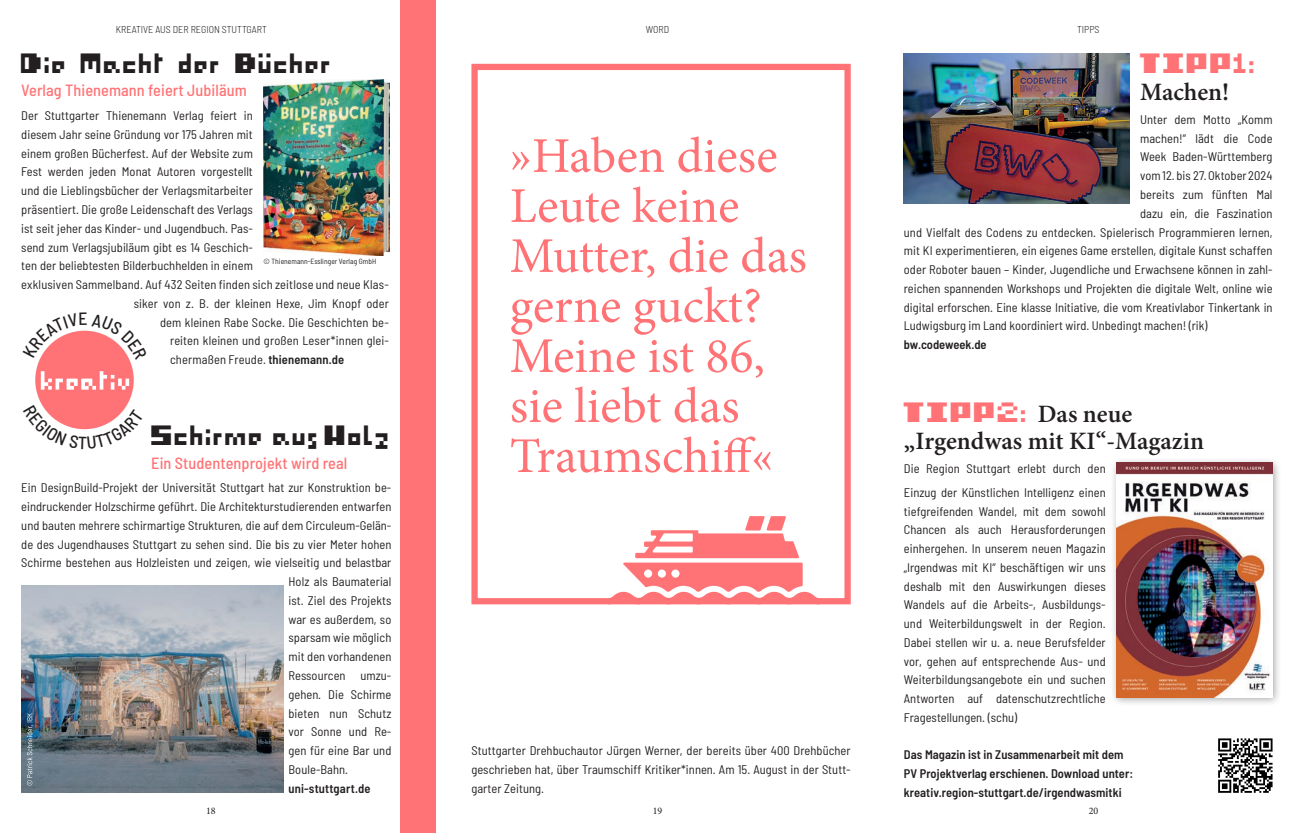
<style>
.page{position:relative;width:1308px;height:833px;background:#fff}
.page>*{position:absolute;margin:0;border:0;box-sizing:border-box;transform-origin:0 0}
.t1{font:50px/50px "Minion Pro";color:#ff7376}
.t2{font:31.25px "I pixel u";color:#231f20}
.t3{font:31.25px "I pixel u";color:#ff7376}
.t4{font:600 25px "Minion Pro";color:#231f20}
.t5{font:500 semi-condensed 16.25px "Barlow";letter-spacing:.005em;color:#ff7376}
.t6{font:semi-condensed 12.5px/18.8px "Barlow";letter-spacing:.005em;color:#231f20;text-align:justify}
.t7{font:600 semi-condensed 12.5px "Barlow";letter-spacing:.005em;color:#231f20}
.t8{font:300 semi-condensed 10px "Barlow";color:#231f20}
.t9{font:10px "Minion Pro";color:#231f20}
.t10{font:semi-condensed 7.5px "Barlow";letter-spacing:.005em;color:#231f20}
.s1{font-weight:600}
.s2{font-family:"I pixel u";font-weight:400;font-size:31.25px;color:#ff7376}
</style>
<div class="page">
<img style="left:904px;top:53px;width:225px;height:150px">
<div style="left:1110px;top:457px;width:172px;height:250px;background:#231f20;opacity:.4"></div>
<img style="left:1116px;top:463px;width:156px;height:234px">
<img style="left:263px;top:80px;width:126px;height:176px">
<div style="left:35px;top:331px;width:99px;height:98px;background:#ff7376;border-radius:50%"></div>
<div style="left:400px;top:0;width:36px;height:833px;background:#ff7376"></div>
<svg style="left:41px;top:371px;width:88px;height:18px"></svg>
<div style="left:471px;top:64px;width:379px;height:540px;border:6px solid #ff7376"></div>
<img style="left:21px;top:586px;width:262px;height:207px">
<svg style="left:27px;top:713px;width:6px;height:72px"></svg>
<svg style="left:1218px;top:738px;width:54px;height:55px"></svg>
<svg style="left:608px;top:516px;width:211px;height:89px"></svg>
<svg style="left:42px;top:405px;width:85px;height:25px"></svg>
<svg style="left:39px;top:330px;width:91px;height:30px"></svg>
<p class="t8" style="left:116px;top:22px;width:152px">KREATIVE AUS DER REGION STUTTGART</p>
<p class="t2" style="left:21px;top:41px;width:313px">Die Macht der Bücher</p>
<p class="t5" style="left:21px;top:79px;width:227px">Verlag Thienemann feiert Jubiläum</p>
<p class="t6" style="left:21px;top:106px;width:233px">Der Stuttgarter Thienemann Verlag feiert in</p>
<p class="t6" style="left:21px;top:124px;width:233px">diesem Jahr seine Gründung vor 175 Jahren mit</p>
<p class="t6" style="left:21px;top:143px;width:233px">einem großen Bücherfest. Auf der Website zum</p>
<p class="t6" style="left:21px;top:162px;width:233px">Fest werden jeden Monat Autoren vorgestellt</p>
<p class="t6" style="left:21px;top:181px;width:233px">und die Lieblingsbücher der Verlagsmitarbeiter</p>
<p class="t6" style="left:21px;top:199px;width:233px">präsentiert. Die große Leidenschaft des Verlags</p>
<p class="t6" style="left:21px;top:218px;width:233px">ist seit jeher das Kinder- und Jugendbuch. Pas-</p>
<p class="t6" style="left:21px;top:237px;width:233px">send zum Verlagsjubiläum gibt es 14 Geschich-</p>
<p class="t6" style="left:21px;top:256px;width:233px">ten der beliebtesten Bilderbuchhelden in einem</p>
<p class="t6" style="left:21px;top:274px;width:369px">exklusiven Sammelband. Auf 432 Seiten finden sich zeitlose und neue Klas-</p>
<p class="t6" style="left:134px;top:293px;width:256px">siker von z. B. der kleinen Hexe, Jim Knopf oder</p>
<p class="t6" style="left:160px;top:312px;width:230px">dem kleinen Rabe Socke. Die Geschichten be-</p>
<p class="t6" style="left:170px;top:331px;width:220px">reiten kleinen und großen Leser*innen glei-</p>
<p class="t6" style="left:170px;top:349px;width:176px">chermaßen Freude. <span class="s1">thienemann.de</span></p>
<p class="t10" style="left:263px;top:255px;width:114px">© Thienemann-Esslinger Verlag GmbH</p>
<p class="t2" style="left:151px;top:413px;width:241px">Schirme aus Holz</p>
<p class="t5" style="left:151px;top:451px;width:197px">Ein Studentenprojekt wird real</p>
<p class="t6" style="left:21px;top:478px;width:371px">Ein DesignBuild-Projekt der Universität Stuttgart hat zur Konstruktion be-</p>
<p class="t6" style="left:21px;top:496px;width:372px">eindruckender Holzschirme geführt. Die Architekturstudierenden entwarfen</p>
<p class="t6" style="left:21px;top:515px;width:371px">und bauten mehrere schirmartige Strukturen, die auf dem Circuleum-Gelän-</p>
<p class="t6" style="left:21px;top:534px;width:372px">de des Jugendhauses Stuttgart zu sehen sind. Die bis zu vier Meter hohen</p>
<p class="t6" style="left:21px;top:553px;width:371px">Schirme bestehen aus Holzleisten und zeigen, wie vielseitig und belastbar</p>
<p class="t6" style="left:288px;top:571px;width:104px">Holz als Baumaterial</p>
<p class="t6" style="left:288px;top:590px;width:104px">ist. Ziel des Projekts</p>
<p class="t6" style="left:288px;top:609px;width:104px">war es außerdem, so</p>
<p class="t6" style="left:288px;top:628px;width:104px">sparsam wie möglich</p>
<p class="t6" style="left:288px;top:646px;width:104px">mit den vorhandenen</p>
<p class="t6" style="left:288px;top:665px;width:104px">Ressourcen umzu-</p>
<p class="t6" style="left:288px;top:684px;width:104px">gehen. Die Schirme</p>
<p class="t6" style="left:288px;top:703px;width:104px">bieten nun Schutz</p>
<p class="t6" style="left:288px;top:721px;width:104px">vor Sonne und Re-</p>
<p class="t6" style="left:288px;top:740px;width:104px">gen für eine Bar und</p>
<p class="t6" style="left:288px;top:759px;width:61px">Boule-Bahn.</p>
<p class="t7" style="left:288px;top:779px;width:83px">uni-stuttgart.de</p>
<p class="t8" style="left:646px;top:22px;width:25px">WORD</p>
<p class="t1" style="left:510px;top:131px;width:269px">»Haben diese</p>
<p class="t1" style="left:510px;top:181px;width:231px">Leute keine</p>
<p class="t1" style="left:510px;top:231px;width:299px">Mutter, die das gerne guckt?</p>
<p class="t1" style="left:510px;top:331px;width:256px">Meine ist 86,</p>
<p class="t1" style="left:510px;top:381px;width:265px">sie liebt das<br>Traumschiff«</p>
<p class="t6" style="left:471px;top:740px;width:381px">Stuttgarter Drehbuchautor Jürgen Werner, der bereits über 400 Drehbücher geschrieben hat, über Traumschiff Kritiker*innen. Am 15. August in der Stutt&shy;garter Zeitung.</p>
<p class="t8" style="left:1077px;top:22px;width:24px">TIPPS</p>
<p class="t3" style="left:1140px;top:41px;width:119px">TIPP1:</p>
<p class="t4" style="left:1140px;top:75px;width:91px">Machen!</p>
<p class="t6" style="left:1140px;top:109px;width:134px">Unter dem Motto „Komm</p>
<p class="t6" style="left:1140px;top:128px;width:134px">machen!“ lädt die Code</p>
<p class="t6" style="left:1140px;top:147px;width:134px">Week Baden-Württemberg</p>
<p class="t6" style="left:1140px;top:166px;width:134px">vom 12. bis 27. Oktober 2024</p>
<p class="t6" style="left:1140px;top:184px;width:134px">bereits zum fünften Mal</p>
<p class="t6" style="left:1140px;top:203px;width:134px">dazu ein, die Faszination</p>
<p class="t6" style="left:904px;top:222px;width:370px">und Vielfalt des Codens zu entdecken. Spielerisch Programmieren lernen,</p>
<p class="t6" style="left:904px;top:241px;width:370px">mit KI experimentieren, ein eigenes Game erstellen, digitale Kunst schaffen</p>
<p class="t6" style="left:904px;top:259px;width:370px">oder Roboter bauen – Kinder, Jugendliche und Erwachsene können in zahl-</p>
<p class="t6" style="left:904px;top:278px;width:370px">reichen spannenden Workshops und Projekten die digitale Welt, online wie</p>
<p class="t6" style="left:904px;top:297px;width:370px">digital erforschen. Eine klasse Initiative, die vom Kreativlabor Tinkertank in</p>
<p class="t6" style="left:904px;top:316px;width:305px">Ludwigsburg im Land koordiniert wird. Unbedingt machen! (rik)</p>
<p class="t7" style="left:904px;top:335px;width:84px">bw.codeweek.de</p>
<p class="t4" style="left:904px;top:396px;width:230px"><span class="s2">TIPP2:</span> Das neue</p>
<p class="t4" style="left:904px;top:424px;width:301px">„Irgendwas mit KI“-Magazin</p>
<p class="t6" style="left:904px;top:456px;width:203px;line-height:23.8px">Die Region Stuttgart erlebt durch den<br>Einzug der Künstlichen Intelligenz einen</p>
<p class="t6" style="left:904px;top:501px;width:203px">tiefgreifenden Wandel, mit dem sowohl Chancen als auch Herausforderungen einhergehen. In unserem neuen Magazin „Irgendwas mit KI“ beschäftigen wir uns deshalb mit den Auswirkungen dieses Wandels auf die Arbeits-, Ausbildungs&shy;und Weiterbildungswelt in der Region.<br>Dabei stellen wir u. a. neue Berufsfelder vor, gehen auf entsprechende Aus- und Weiterbildungsangebote ein und suchen Antworten auf datenschutzrechtliche Fragestellungen. (schu)</p>
<p class="t7" style="left:904px;top:746px;width:221px">Das Magazin ist in Zusammenarbeit mit dem</p>
<p class="t7" style="left:904px;top:764px;width:231px">PV Projektverlag erschienen. Download unter:</p>
<p class="t7" style="left:904px;top:783px;width:219px">kreativ.region-stuttgart.de/irgendwasmitki</p>
<p class="t9" style="left:206px;top:803px;width:11px">18</p>
<p class="t9" style="left:652px;top:803px;width:11px">19</p>
<p class="t9" style="left:1088px;top:803px;width:11px">20</p>
</div>
